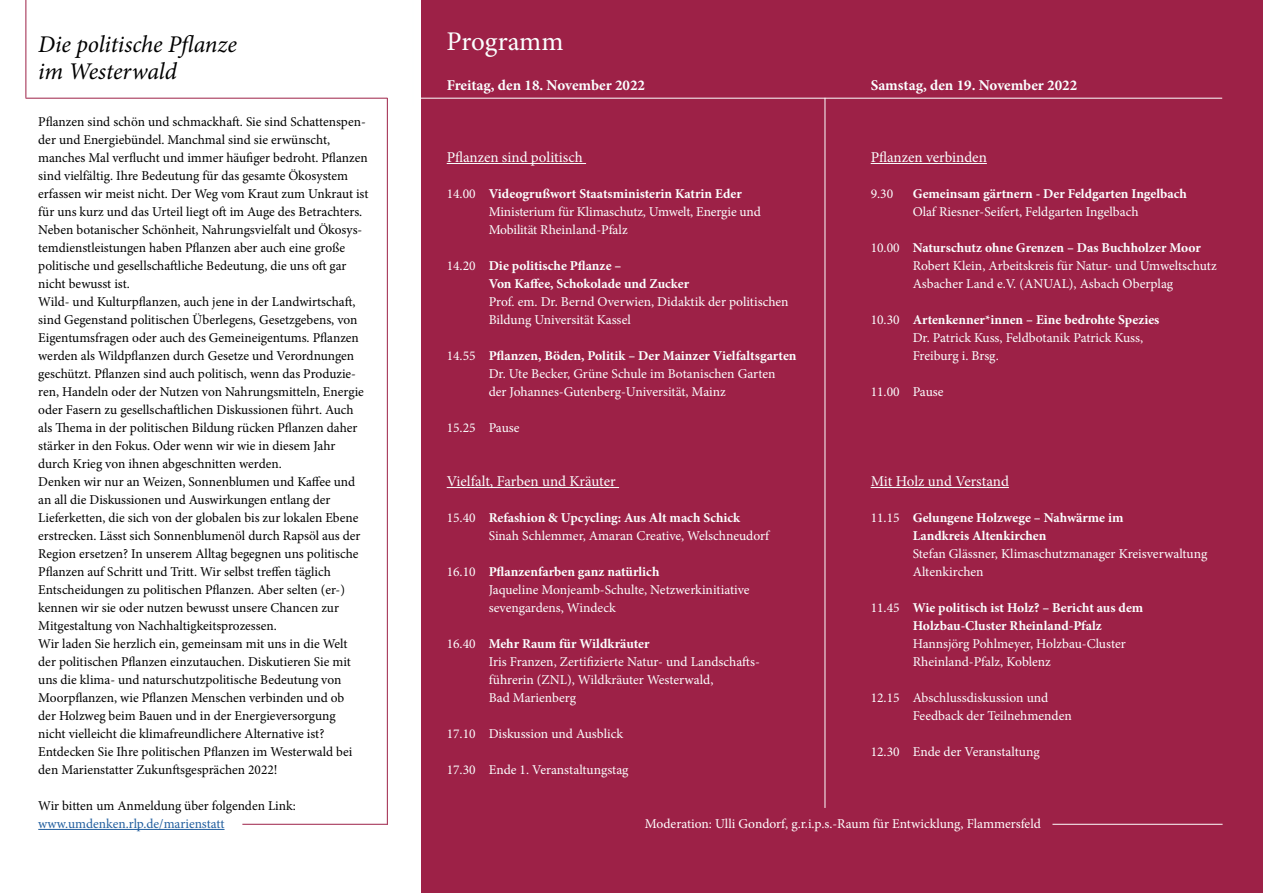
<style>
.page{position:relative;width:1263px;height:893px;background:#fff}
.page>*{position:absolute;margin:0;border:0;box-sizing:border-box;transform-origin:0 0}
.t1{font:27px "Minion Pro";color:#fbffff}
.t2{font:italic 24px/27px "Minion Pro";letter-spacing:-.005em;color:#000}
.t3{font:15px "Minion Pro";letter-spacing:-.005em;color:#fbffff}
.t4{font:700 15px "Minion Pro";letter-spacing:-.005em;color:#fbffff}
.t5{font:13.5px/18px "Minion Pro";color:#000}
.t6{font:13.5px/18px "Minion Pro";letter-spacing:-.005em;color:#fbffff}
.t7{font:700 13.5px/18px "Minion Pro";color:#fbffff}
.t8{font:13.5px "Minion Pro";color:#fff}
.t9{font:13.5px "Minion Pro";color:#215e9e}
.s1{font-weight:700}
.s2{font-weight:400}
</style>
<div class="page">
<div style="left:845px;top:0;width:418px;height:893px;background:#9d2147"></div>
<hr style="left:871px;top:163px;width:116px;height:1px;background:#fbffff">
<hr style="left:871px;top:487px;width:138px;height:1px;background:#fbffff">
<hr style="left:38px;top:829px;width:187px;height:1px;background:#215e9e">
<div style="left:421px;top:0;width:425px;height:893px;background:#9d2147"></div>
<hr style="left:447px;top:163px;width:139px;height:1px;background:#fbffff">
<hr style="left:447px;top:487px;width:172px;height:1px;background:#fbffff">
<hr style="left:387px;top:98px;width:1px;height:727px;background:#9d2147">
<hr style="left:242px;top:824px;width:145px;height:1px;background:#9d2147">
<hr style="left:26px;top:0;width:1px;height:98px;background:#9d2147">
<hr style="left:26px;top:98px;width:361px;height:1px;background:#9d2147">
<hr style="left:421px;top:98px;width:801px;height:1px;background:#feffff">
<hr style="left:825px;top:98px;width:1px;height:710px;background:#feffff">
<hr style="left:1052px;top:824px;width:170px;height:1px;background:#feffff">
<h2 class="t2" style="left:38px;top:31px;width:200px">Die politische Pflanze im Westerwald</h2>
<p class="t5" style="left:38px;top:113px;width:332px">Pflanzen sind schön und schmackhaft. Sie sind Schattenspen&shy;der und Energiebündel. Manchmal sind sie erwünscht, manches Mal verflucht und immer häufiger bedroht. Pflanzen sind vielfältig. Ihre Bedeutung für das gesamte Ökosystem erfassen wir meist nicht. Der Weg vom Kraut zum Unkraut ist für uns kurz und das Urteil liegt oft im Auge des Betrachters.<br>Neben botanischer Schönheit, Nahrungsvielfalt und Ökosys&shy;temdienstleistungen haben Pflanzen aber auch eine große politische und gesellschaftliche Bedeutung, die uns oft gar nicht bewusst ist.<br>Wild- und Kulturpflanzen, auch jene in der Landwirtschaft, sind Gegenstand politischen Überlegens, Gesetzgebens, von Eigentumsfragen oder auch des Gemeineigentums. Pflanzen werden als Wildpflanzen durch Gesetze und Verordnungen geschützt. Pflanzen sind auch politisch, wenn das Produzie&shy;ren, Handeln oder der Nutzen von Nahrungsmitteln, Energie oder Fasern zu gesellschaftlichen Diskussionen führt. Auch als Thema in der politischen Bildung rücken Pflanzen daher stärker in den Fokus. Oder wenn wir wie in diesem Jahr durch Krieg von ihnen abgeschnitten werden.<br>Denken wir nur an Weizen, Sonnenblumen und Kaffee und an all die Diskussionen und Auswirkungen entlang der Lieferketten, die sich von der globalen bis zur lokalen Ebene erstrecken. Lässt sich Sonnenblumenöl durch Rapsöl aus der Region ersetzen? In unserem Alltag begegnen uns politische Pflanzen auf Schritt und Tritt. Wir selbst treffen täglich Entscheidungen zu politischen Pflanzen. Aber selten (er-) kennen wir sie oder nutzen bewusst unsere Chancen zur Mitgestaltung von Nachhaltigkeitsprozessen.<br>Wir laden Sie herzlich ein, gemeinsam mit uns in die Welt<br>der politischen Pflanzen einzutauchen. Diskutieren Sie mit uns die klima- und naturschutzpolitische Bedeutung von Moorpflanzen, wie Pflanzen Menschen verbinden und ob<br>der Holzweg beim Bauen und in der Energieversorgung<br>nicht vielleicht die klimafreundlichere Alternative ist?<br>Entdecken Sie Ihre politischen Pflanzen im Westerwald bei den Marienstatter Zukunftsgesprächen 2022!</p>
<p class="t5" style="left:38px;top:797px;width:259px">Wir bitten um Anmeldung über folgenden Link:</p>
<p class="t9" style="left:38px;top:815px;width:188px">www.umdenken.rlp.de/marienstatt</p>
<h1 class="t1" style="left:446px;top:24px;width:119px">Programm</h1>
<p class="t4" style="left:447px;top:75px;width:200px">Freitag, den 18. November 2022</p>
<p class="t3" style="left:447px;top:147px;width:137px">Pflanzen sind politisch</p>
<p class="t6" style="left:489px;top:185px;width:274px;text-indent:-42px">14.00 <span class="s1">Videogrußwort Staatsministerin Katrin Eder<br></span>Ministerium für Klimaschutz, Umwelt, Energie und<br>Mobilität Rheinland-Pfalz</p>
<p class="t7" style="left:489px;top:257px;width:202px;text-indent:-42px"><span class="s2">14.20</span> Die politische Pflanze –<br>Von Kaffee, Schokolade und Zucker</p>
<p class="t6" style="left:489px;top:293px;width:301px">Prof. em. Dr. Bernd Overwien, Didaktik der politischen<br>Bildung Universität Kassel</p>
<p class="t6" style="left:489px;top:347px;width:309px;text-indent:-42px">14.55 <span class="s1">Pflanzen, Böden, Politik – Der Mainzer Vielfaltsgarten<br></span>Dr. Ute Becker, Grüne Schule im Botanischen Garten der Johannes-Gutenberg-Universität, Mainz</p>
<p class="t6" style="left:447px;top:419px;width:74px">15.25 Pause</p>
<p class="t3" style="left:447px;top:471px;width:170px">Vielfalt, Farben und Kräuter</p>
<p class="t6" style="left:489px;top:509px;width:282px;text-indent:-42px">15.40 <span class="s1">Refashion &amp; Upcycling: Aus Alt mach Schick<br></span>Sinah Schlemmer, Amaran Creative, Welschneudorf</p>
<p class="t6" style="left:489px;top:563px;width:262px;text-indent:-42px">16.10 <span class="s1">Pflanzenfarben ganz natürlich<br></span>Jaqueline Monjeamb-Schulte, Netzwerkinitiative sevengardens, Windeck</p>
<p class="t6" style="left:489px;top:635px;width:273px;text-indent:-42px">16.40 <span class="s1">Mehr Raum für Wildkräuter<br></span>Iris Franzen, Zertifizierte Natur- und Landschafts&shy;führerin (ZNL), Wildkräuter Westerwald,<br>Bad Marienberg</p>
<p class="t6" style="left:447px;top:725px;width:178px">17.10 Diskussion und Ausblick</p>
<p class="t6" style="left:447px;top:761px;width:183px">17.30 Ende 1. Veranstaltungstag</p>
<p class="t4" style="left:871px;top:75px;width:208px">Samstag, den 19. November 2022</p>
<p class="t3" style="left:871px;top:147px;width:118px">Pflanzen verbinden</p>
<p class="t6" style="left:871px;top:185px;width:24px">9.30</p>
<p class="t7" style="left:913px;top:185px;width:276px">Gemeinsam gärtnern - Der Feldgarten Ingelbach</p>
<p class="t6" style="left:913px;top:203px;width:227px">Olaf Riesner-Seifert, Feldgarten Ingelbach</p>
<p class="t6" style="left:913px;top:239px;width:305px;text-indent:-42px">10.00 <span class="s1">Naturschutz ohne Grenzen – Das Buchholzer Moor<br></span>Robert Klein, Arbeitskreis für Natur- und Umweltschutz<br>Asbacher Land e.V. (ANUAL), Asbach Oberplag</p>
<p class="t6" style="left:913px;top:311px;width:248px;text-indent:-42px">10.30 <span class="s1">Artenkenner*innen – Eine bedrohte Spezies<br></span>Dr. Patrick Kuss, Feldbotanik Patrick Kuss,<br>Freiburg i. Brsg.</p>
<p class="t6" style="left:871px;top:383px;width:74px">11.00 Pause</p>
<p class="t3" style="left:871px;top:471px;width:140px">Mit Holz und Verstand</p>
<p class="t7" style="left:913px;top:509px;width:212px;text-indent:-42px"><span class="s2">11.15</span> Gelungene Holzwege – Nahwärme im<br>Landkreis Altenkirchen</p>
<p class="t6" style="left:913px;top:545px;width:296px">Stefan Glässner, Klimaschutzmanager Kreisverwaltung<br>Altenkirchen</p>
<p class="t7" style="left:871px;top:599px;width:274px;text-align:center"><span class="s2">11.45</span> Wie politisch ist Holz? – Bericht aus dem<br>Holzbau-Cluster Rheinland-Pfalz</p>
<p class="t6" style="left:913px;top:635px;width:215px">Hannsjörg Pohlmeyer, Holzbau-Cluster<br>Rheinland-Pfalz, Koblenz</p>
<p class="t6" style="left:913px;top:689px;width:161px;text-indent:-42px">12.15 Abschlussdiskussion und<br>Feedback der Teilnehmenden</p>
<p class="t6" style="left:871px;top:743px;width:170px">12.30 Ende der Veranstaltung</p>
<p class="t8" style="left:645px;top:815px;width:398px">Moderation: Ulli Gondorf, g.r.i.p.s.-Raum für Entwicklung, Flammersfeld</p>
</div>
